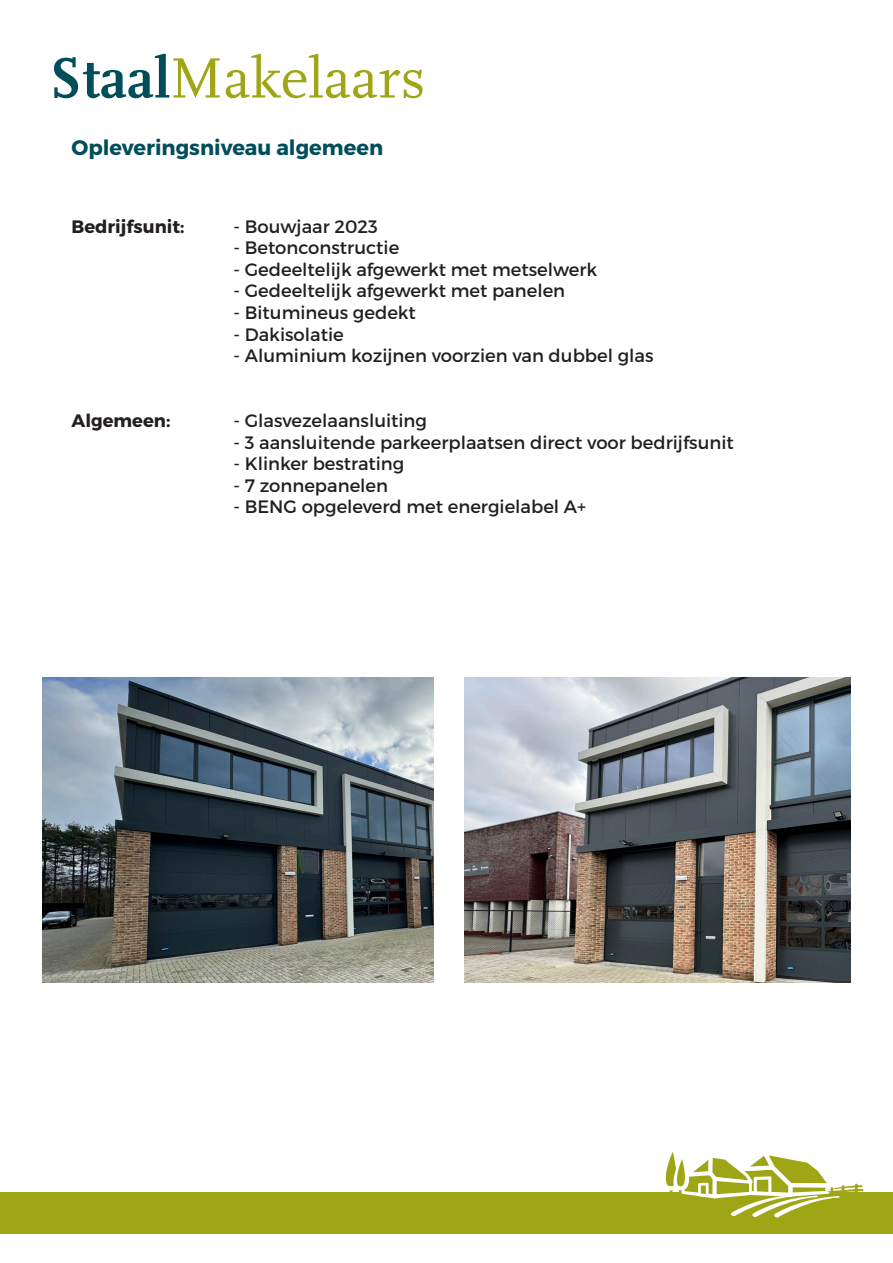
<style>
.page{position:relative;width:893px;height:1263px;background:#fff}
.page>*{position:absolute;margin:0;border:0;box-sizing:border-box;transform-origin:0 0}
.t1{font:700 21px "Montserrat";color:#004e59}
.t2{font:18px "Montserrat";color:#231f20}
.t3{font:700 18px "Montserrat";color:#231f20}
</style>
<div class="page">
<div style="left:0;top:1192px;width:893px;height:42px;background:#9ea615"></div>
<svg style="left:54px;top:54px;width:166px;height:44px"></svg>
<svg style="left:226px;top:54px;width:197px;height:44px"></svg>
<svg style="left:665px;top:1151px;width:199px;height:67px"></svg>
<img style="left:43px;top:677px;width:391px;height:305px">
<img style="left:465px;top:677px;width:385px;height:305px">
<p class="t1" style="left:72px;top:134px;width:313px">Opleveringsniveau algemeen</p>
<p class="t3" style="left:72px;top:215px;width:115px">Bedrijfsunit:</p>
<p class="t2" style="left:234px;top:215px;width:146px">- Bouwjaar 2023</p>
<p class="t2" style="left:234px;top:237px;width:167px">- Betonconstructie</p>
<p class="t2" style="left:234px;top:258px;width:365px">- Gedeeltelijk afgewerkt met metselwerk</p>
<p class="t2" style="left:234px;top:280px;width:333px">- Gedeeltelijk afgewerkt met panelen</p>
<p class="t2" style="left:234px;top:301px;width:184px">- Bitumineus gedekt</p>
<p class="t2" style="left:234px;top:323px;width:112px">- Dakisolatie</p>
<p class="t2" style="left:234px;top:345px;width:421px">- Aluminium kozijnen voorzien van dubbel glas</p>
<p class="t3" style="left:72px;top:409px;width:100px">Algemeen:</p>
<p class="t2" style="left:234px;top:409px;width:195px">- Glasvezelaansluiting</p>
<p class="t2" style="left:234px;top:431px;width:502px">- 3 aansluitende parkeerplaatsen direct voor bedrijfsunit</p>
<p class="t2" style="left:234px;top:453px;width:172px">- Klinker bestrating</p>
<p class="t2" style="left:234px;top:474px;width:156px">- 7 zonnepanelen</p>
<p class="t2" style="left:234px;top:496px;width:354px">- BENG opgeleverd met energielabel A+</p>
</div>
